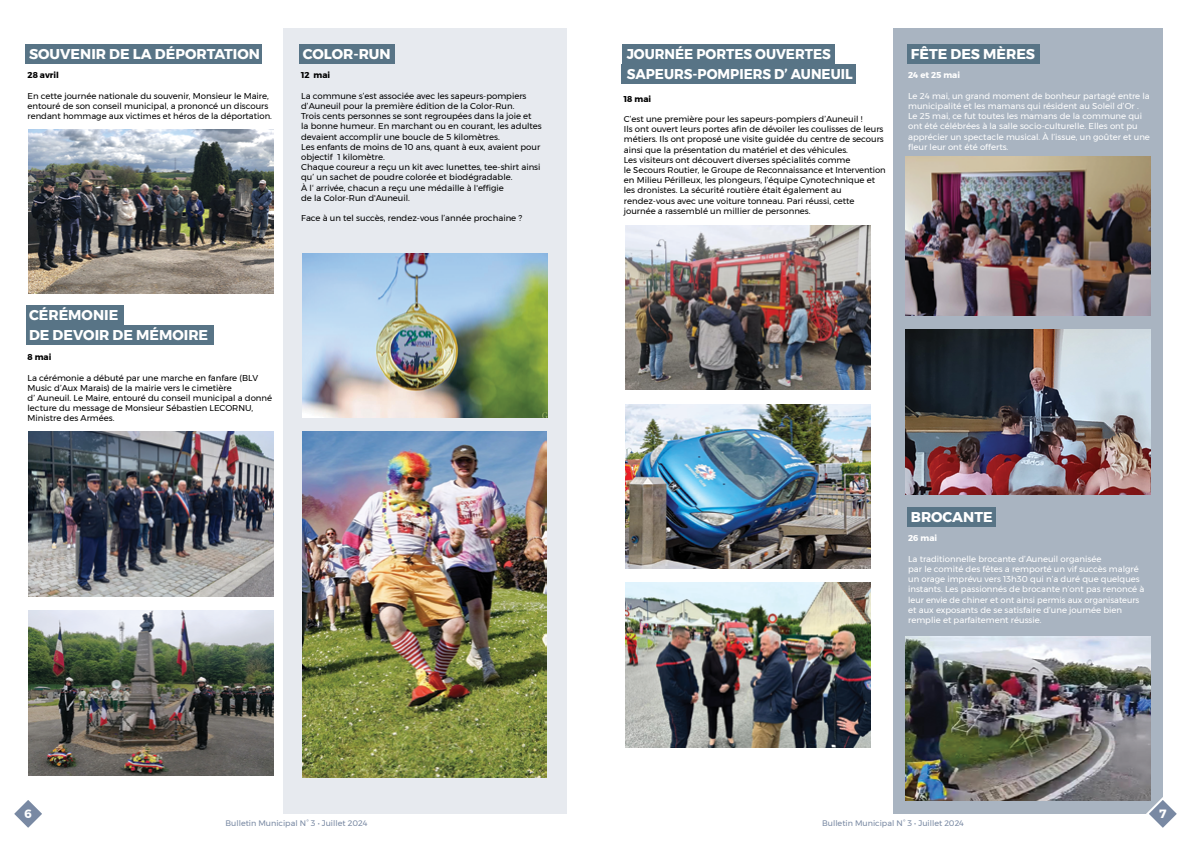
<style>
.page{position:relative;width:1191px;height:842px;background:#fff}
.page>*{position:absolute;margin:0;border:0;box-sizing:border-box;transform-origin:0 0}
.t1{font:700 14.2px/19.8px "Gontserrat";color:#fff}
.t2{font:700 14.2px/19.8px "Gontserrat";color:#fff;scale:.95 1}
.t3{font:700 12px "Gontserrat";color:#fff}
.t4{font:8.5px/10.2px "Gontserrat";color:#000}
.t5{font:8.5px/10.2px "Gontserrat";color:#fff}
.t6{font:700 8.5px "Gontserrat";color:#000}
.t7{font:700 8.5px "Gontserrat";color:#fff}
.t8{font:8px "Gontserrat";color:#7989a3}
</style>
<div class="page">
<div style="left:283px;top:28px;width:283px;height:786px;background:#e7eaef"></div>
<div style="left:893px;top:28px;width:269px;height:786px;background:#a9b4c1"></div>
<div style="left:622px;top:44px;width:212px;height:20px;background:#587486"></div>
<div style="left:622px;top:64px;width:234px;height:20px;background:#587486"></div>
<div style="left:26px;top:44px;width:236px;height:20px;background:#587486"></div>
<img style="left:28px;top:129px;width:245px;height:165px">
<div style="left:299px;top:44px;width:95px;height:20px;background:#587486"></div>
<img style="left:302px;top:253px;width:245px;height:165px">
<div style="left:907px;top:44px;width:133px;height:20px;background:#587486"></div>
<div style="left:907px;top:507px;width:89px;height:20px;background:#587486"></div>
<img style="left:625px;top:225px;width:245px;height:165px">
<img style="left:625px;top:404px;width:245px;height:165px">
<img style="left:625px;top:583px;width:245px;height:165px">
<img style="left:905px;top:157px;width:245px;height:158px">
<img style="left:905px;top:330px;width:245px;height:164px">
<img style="left:303px;top:432px;width:243px;height:345px">
<div style="left:26px;top:305px;width:97px;height:20px;background:#587486"></div>
<div style="left:26px;top:325px;width:187px;height:20px;background:#587486"></div>
<img style="left:28px;top:432px;width:245px;height:165px">
<img style="left:28px;top:611px;width:245px;height:164px">
<img style="left:905px;top:636px;width:245px;height:165px">
<svg style="left:14px;top:800px;width:28px;height:28px"></svg>
<svg style="left:1144px;top:796px;width:33px;height:32px"></svg>
<h1 class="t1" style="left:29px;top:44px;width:232px">SOUVENIR DE LA DÉPORTATION</h1>
<p class="t6" style="left:28px;top:69px;width:33px">28 avril</p>
<p class="t4" style="left:28px;top:91px;width:246px">En cette journée nationale du souvenir, Monsieur le Maire, entouré de son conseil municipal, a prononcé un discours rendant hommage aux victimes et héros de la déportation.</p>
<h1 class="t1" style="left:303px;top:44px;width:90px">COLOR-RUN</h1>
<p class="t6" style="left:301px;top:69px;width:30px">12 mai</p>
<p class="t4" style="left:301px;top:91px;width:242px">La commune s’est associée avec les sapeurs-pompiers d’Auneuil pour la première édition de la Color-Run.<br>Trois cents personnes se sont regroupées dans la joie et<br>la bonne humeur. En marchant ou en courant, les adultes devaient accomplir une boucle de 5 kilomètres.<br>Les enfants de moins de 10 ans, quant à eux, avaient pour objectif 1 kilomètre.<br>Chaque coureur a reçu un kit avec lunettes, tee-shirt ainsi qu’ un sachet de poudre colorée et biodégradable.<br>À l‘ arrivée, chacun a reçu une médaille à l'effigie<br>de la Color-Run d'Auneuil.</p>
<p class="t4" style="left:301px;top:213px;width:222px">Face à un tel succès, rendez-vous l’année prochaine ?</p>
<h1 class="t2" style="left:626px;top:45px;width:239px">JOURNÉE PORTES OUVERTES<br>SAPEURS-POMPIERS D’ AUNEUIL</h1>
<p class="t6" style="left:624px;top:92px;width:29px">18 mai</p>
<p class="t4" style="left:624px;top:114px;width:263px">C’est une première pour les sapeurs-pompiers d’Auneuil !<br>Ils ont ouvert leurs portes afin de dévoiler les coulisses de leurs métiers. Ils ont proposé une visite guidée du centre de secours ainsi que la présentation du matériel et des véhicules.<br>Les visiteurs ont découvert diverses spécialités comme<br>le Secours Routier, le Groupe de Reconnaissance et Intervention en Milieu Périlleux, les plongeurs, l’équipe Cynotechnique et les dronistes. La sécurité routière était également au rendez-vous avec une voiture tonneau. Pari réussi, cette journée a rassemblé un millier de personnes.</p>
<h1 class="t1" style="left:911px;top:44px;width:126px">FÊTE DES MÈRES</h1>
<p class="t7" style="left:908px;top:69px;width:53px">24 et 25 mai</p>
<p class="t5" style="left:908px;top:91px;width:243px">Le 24 mai, un grand moment de bonheur partagé entre la municipalité et les mamans qui résident au Soleil d’Or .<br>Le 25 mai, ce fut toutes les mamans de la commune qui ont été célébrées à la salle socio-culturelle. Elles ont pu apprécier un spectacle musical. À l’issue, un goûter et une fleur leur ont été offerts.</p>
<h1 class="t1" style="left:29px;top:305px;width:181px">CÉRÉMONIE<br>DE DEVOIR DE MÉMOIRE</h1>
<p class="t6" style="left:28px;top:350px;width:25px">8 mai</p>
<p class="t4" style="left:28px;top:372px;width:246px">La cérémonie a débuté par une marche en fanfare (BLV Music d’Aux Marais) de la mairie vers le cimetière<br>d’ Auneuil. Le Maire, entouré du conseil municipal a donné lecture du message de Monsieur Sébastien LECORNU, Ministre des Armées.</p>
<h1 class="t1" style="left:911px;top:507px;width:83px">BROCANTE</h1>
<p class="t7" style="left:908px;top:531px;width:30px">26 mai</p>
<p class="t5" style="left:908px;top:554px;width:238px">La traditionnelle brocante d’Auneuil organisée<br>par le comité des fêtes a remporté un vif succès malgré un orage imprévu vers 13h30 qui n’a duré que quelques instants. Les passionnés de brocante n’ont pas renoncé à leur envie de chiner et ont ainsi permis aux organisateurs et aux exposants de se satisfaire d’une journée bien remplie et parfaitement réussie.</p>
<h2 class="t3" style="left:24px;top:804px;width:9px">6</h2>
<p class="t8" style="left:225px;top:817px;width:143px">Bulletin Municipal N° 3 • Juillet 2024</p>
<p class="t8" style="left:822px;top:817px;width:143px">Bulletin Municipal N° 3 • Juillet 2024</p>
<h2 class="t3" style="left:1159px;top:804px;width:9px">7</h2>
</div>
